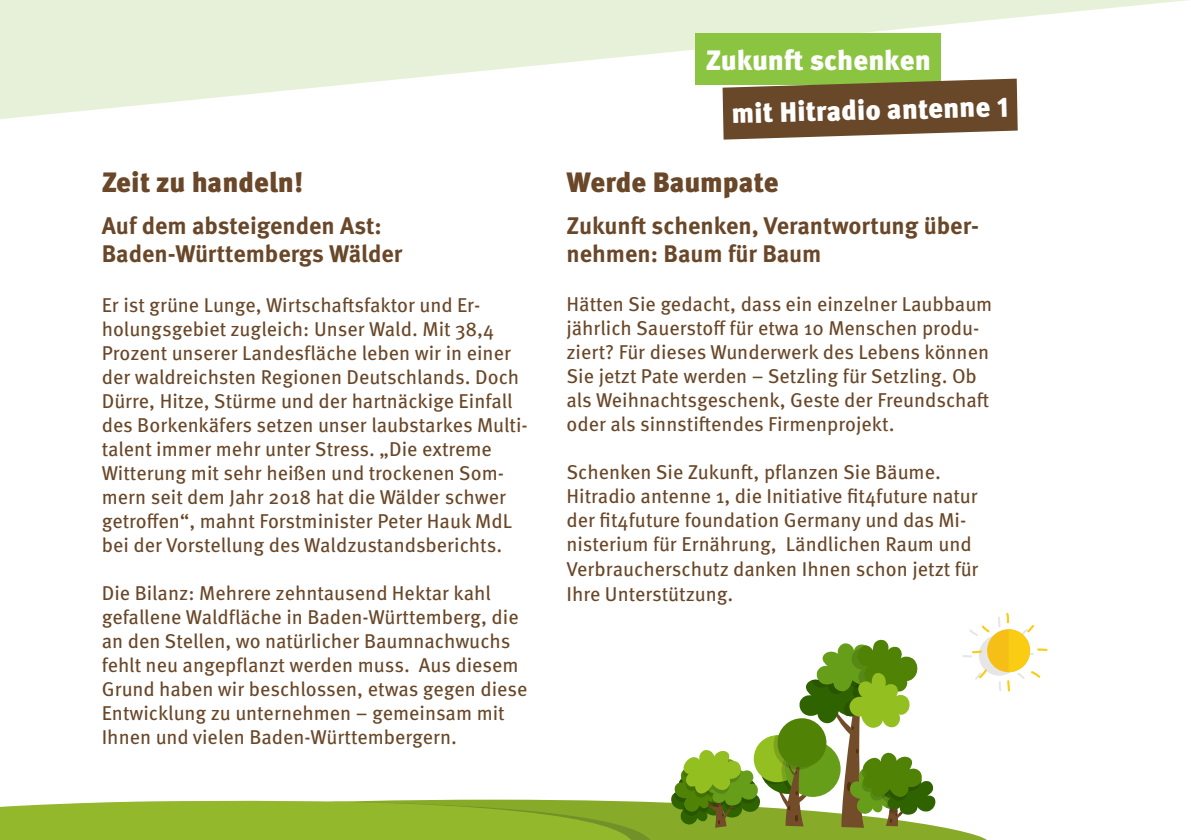
<style>
.page{position:relative;width:1191px;height:840px;background:#fff}
.page>*{position:absolute;margin:0;border:0;box-sizing:border-box;transform-origin:0 0}
.t1{font:900 28px "Meta Pro";letter-spacing:-.005em;color:#fff}
.t2{font:900 28px "Meta Pro";color:#694728}
.t3{font:700 24px/28.8px "Meta Pro";color:#694728}
.t4{font:20px/24px "Meta Pro";color:#694728}
</style>
<div class="page">
<svg style="left:978px;top:634px;width:41px;height:41px"></svg>
<div style="left:987px;top:629px;width:43px;height:42px;background:#f5bf17;border-radius:50%"></div>
<svg style="left:998px;top:613px;width:49px;height:78px"></svg>
<svg style="left:0;top:625px;width:990px;height:214px"></svg>
<div style="left:777px;top:717px;width:50px;height:50px;background:#4f8205;border-radius:50%"></div>
<svg style="left:0;top:0;width:1188px;height:119px;fill:#e7f1da"></svg>
<div style="left:696px;top:33px;width:244px;height:52px;background:#8bc440"></div>
<svg style="left:722px;top:79px;width:295px;height:60px;background:#765d3b"></svg>
<h1 class="t2" style="left:102px;top:160px;width:203px">Zeit zu handeln!</h1>
<p class="t3" style="left:102px;top:209px;width:302px">Auf dem absteigenden Ast:<br>Baden-Württembergs Wälder</p>
<p class="t4" style="left:102px;top:291px;width:427px">Er ist grüne Lunge, Wirtschaftsfaktor und Er&shy;holungsgebiet zugleich: Unser Wald. Mit 38,4<br>Prozent unserer Landesfläche leben wir in einer der waldreichsten Regionen Deutschlands. Doch Dürre, Hitze, Stürme und der hartnäckige Einfall des Borkenkäfers setzen unser laubstarkes Multi&shy;talent immer mehr unter Stress. „Die extreme Witterung mit sehr heißen und trockenen Som&shy;mern seit dem Jahr 2018 hat die Wälder schwer getroffen“, mahnt Forstminister Peter Hauk MdL bei der Vorstellung des Waldzustandsberichts.</p>
<p class="t4" style="left:102px;top:579px;width:427px">Die Bilanz: Mehrere zehntausend Hektar kahl gefallene Waldfläche in Baden-Württemberg, die an den Stellen, wo natürlicher Baumnachwuchs fehlt neu angepflanzt werden muss. Aus diesem Grund haben wir beschlossen, etwas gegen diese Entwicklung zu unternehmen – gemeinsam mit Ihnen und vielen Baden-Württembergern.</p>
<h1 class="t1" style="left:705px;top:38px;width:227px">Zukunft schenken</h1>
<h1 class="t1" style="left:731px;top:90px;width:279px;rotate:-1deg">mit Hitradio antenne 1</h1>
<h1 class="t2" style="left:566px;top:160px;width:214px">Werde Baumpate</h1>
<p class="t3" style="left:566px;top:209px;width:414px">Zukunft schenken, Verantwortung über&shy;nehmen: Baum für Baum</p>
<p class="t4" style="left:566px;top:291px;width:427px">Hätten Sie gedacht, dass ein einzelner Laubbaum jährlich Sauerstoff für etwa 10 Menschen produ&shy;ziert? Für dieses Wunderwerk des Lebens können Sie jetzt Pate werden – Setzling für Setzling. Ob als Weihnachtsgeschenk, Geste der Freundschaft oder als sinnstiftendes Firmenprojekt.</p>
<p class="t4" style="left:566px;top:458px;width:413px">Schenken Sie Zukunft, pflanzen Sie Bäume.<br>Hitradio antenne 1, die Initiative fit4future natur der fit4future foundation Germany und das Mi&shy;nisterium für Ernährung, Ländlichen Raum und Verbraucherschutz danken Ihnen schon jetzt für Ihre Unterstützung.</p>
</div>
